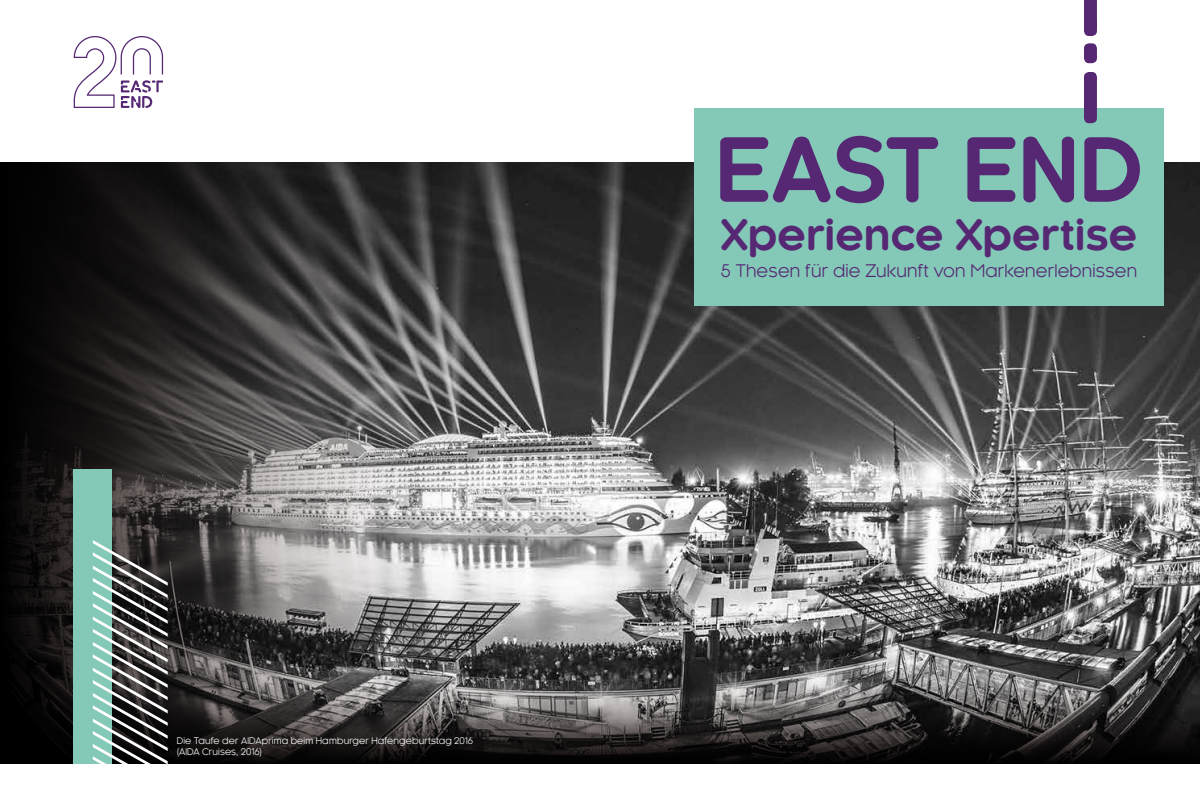
<style>
.page{position:relative;width:1200px;height:800px;background:#fff}
.page>*{position:absolute;margin:0;border:0;box-sizing:border-box;transform-origin:0 0}
.t1{font:700 86px "Kaleko 105 Round";color:#562873}
.t2{font:700 41px "Kaleko 105 Round";letter-spacing:-.005em;color:#562873}
.t3{font:17px "Kaleko 105 Round";letter-spacing:.01em;color:#562873}
.t4{font:9px/10.8px "Kaleko 105 Round";letter-spacing:.015em;color:#fff}
</style>
<div class="page">
<img style="left:540px;top:162px;width:660px;height:486px">
<div style="left:694px;top:108px;width:470px;height:198px;background:#84c9b8"></div>
<svg style="left:0;top:162px;width:540px;height:486px;background:#4e4c4c"></svg>
<svg style="left:0;top:648px;width:1200px;height:116px;background:#3d3b3b"></svg>
<svg style="left:74px;top:36px;width:89px;height:72px"></svg>
<div style="left:1084px;top:72px;width:13px;height:51px;background:#562873;border-radius:5px"></div>
<svg style="left:1084px;top:0;width:13px;height:36px"></svg>
<div style="left:1084px;top:43px;width:13px;height:20px;background:#562873;border-radius:5px"></div>
<div style="left:74px;top:470px;width:38px;height:294px;background:#84c9b8"></div>
<svg style="left:93px;top:540px;width:75px;height:224px"></svg>
<p class="t4" style="left:177px;top:736px;width:298px">Die Taufe der AIDAprima beim Hamburger Hafengeburtstag 2016 (AIDA Cruises, 2016)</p>
<h1 class="t1" style="left:715px;top:122px;width:429px">EAST END</h1>
<h2 class="t2" style="left:720px;top:212px;width:419px">Xperience Xpertise</h2>
<h3 class="t3" style="left:721px;top:262px;width:418px">5 Thesen für die Zukunft von Markenerlebnissen</h3>
</div>
